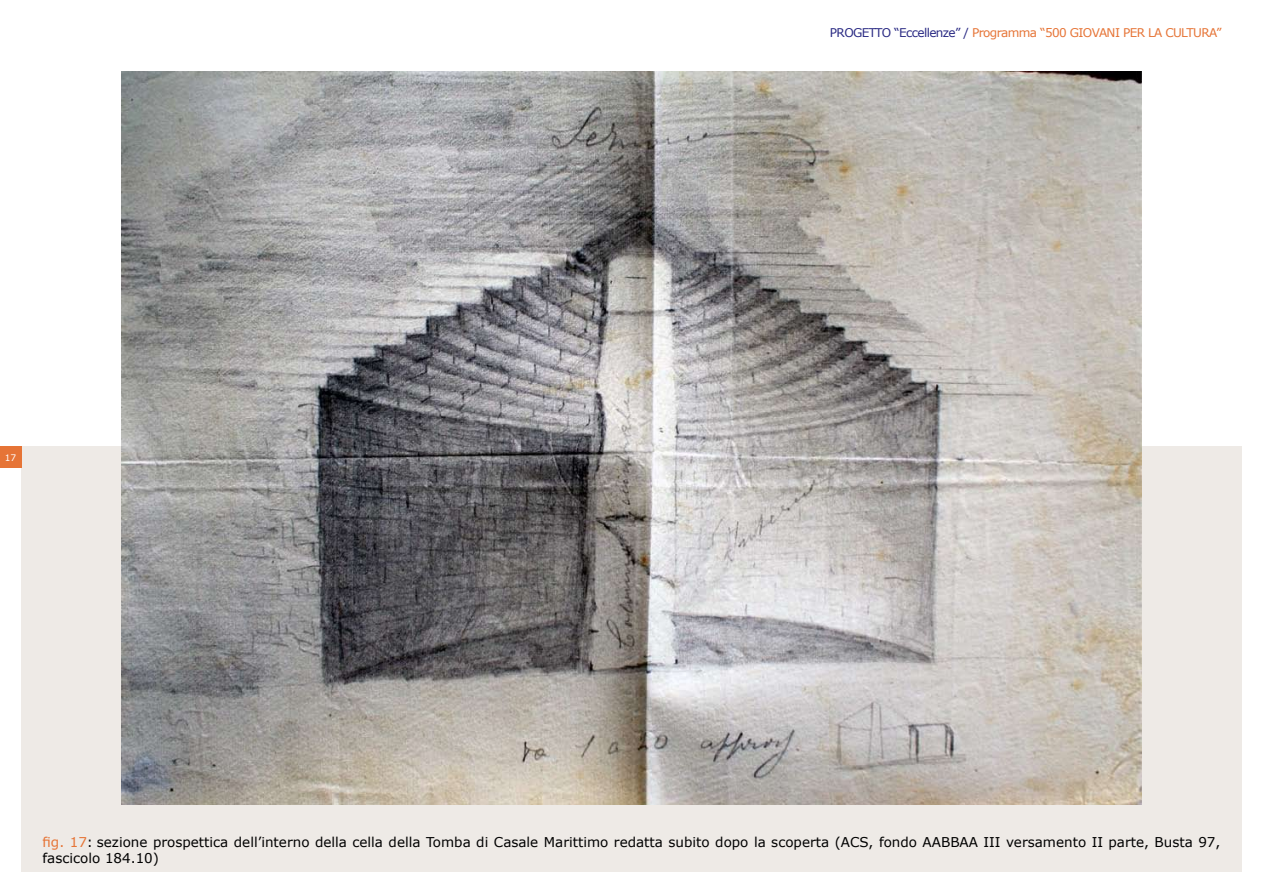
<style>
.page{position:relative;width:1263px;height:893px;background:#fff}
.page>*{position:absolute;margin:0;border:0;box-sizing:border-box;transform-origin:0 0}
.t1{font:13.5px/16.2px "Verdana";color:#000}
.t2{font:12px "Verdana";letter-spacing:-.05em;color:#e67436}
.t3{font:9px "Verdana";color:#fff}
.s1{color:#292983}
.s2{color:#e67436}
</style>
<div class="page">
<div style="left:21px;top:446px;width:1221px;height:426px;background:#eeeae6"></div>
<img style="left:121px;top:71px;width:1020px;height:734px">
<div style="left:0;top:446px;width:21px;height:22px;background:#e67436"></div>
<p class="t2" style="left:830px;top:25px;width:393px"><span class="s1">PROGETTO “Eccellenze” /</span> Programma “500 GIOVANI PER LA CULTURA”</p>
<p class="t3" style="left:5px;top:451px;width:13px">17</p>
<p class="t1" style="left:43px;top:834px;width:1179px"><span class="s2">fig. 17</span>: sezione prospettica dell’interno della cella della Tomba di Casale Marittimo redatta subito dopo la scoperta (ACS, fondo AABBAA III versamento II parte, Busta 97, fascicolo 184.10)</p>
</div>
